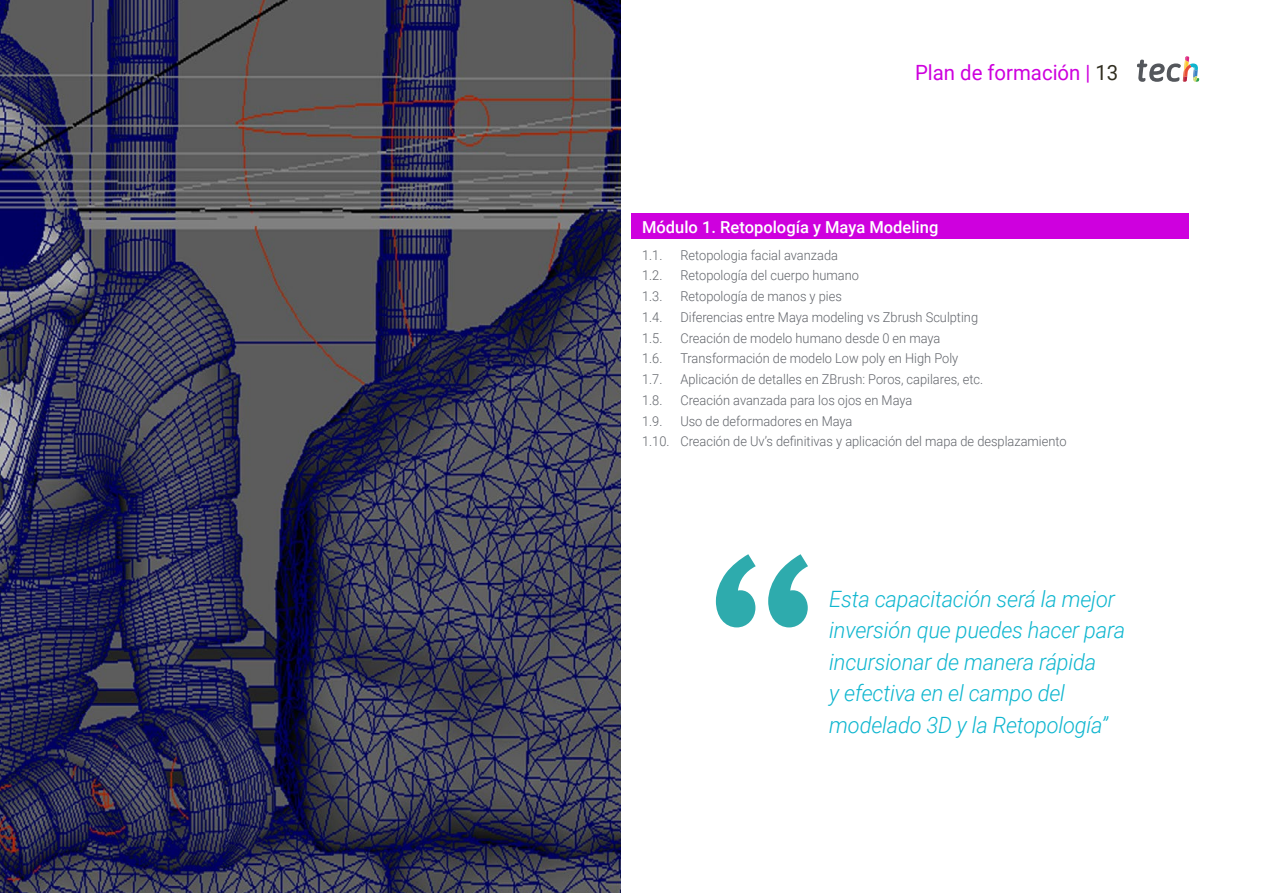
<style>
.page{position:relative;width:1263px;height:893px;background:#fff}
.page>*{position:absolute;margin:0;border:0;box-sizing:border-box;transform-origin:0 0}
.t1{font:italic 300 22.5px/31.5px "Roboto";letter-spacing:-.01em;color:#0fb6cf}
.t2{font:21px "Roboto";color:#ce00de}
.t3{font:500 16.5px "Roboto";color:#fff}
.t4{font:300 13.5px/20.7px "Roboto";color:#61646a;scale:.95 1}
.s1{color:#312e20}
</style>
<div class="page">
<img style="left:0;top:0;width:621px;height:893px">
<div style="left:631px;top:214px;width:557px;height:25px;background:#ce00de"></div>
<svg style="left:1137px;top:56px;width:62px;height:26px"></svg>
<svg style="left:716px;top:554px;width:92px;height:73px"></svg>
<h2 class="t2" style="left:915px;top:57px;width:205px">Plan de formación | <span class="s1">13</span></h2>
<p class="t3" style="left:642px;top:215px;width:298px">Módulo 1. Retopología y Maya Modeling</p>
<p class="t4" style="left:642px;top:244px;width:23px">1.1.</p>
<p class="t4" style="left:680px;top:244px;width:167px">Retopologia facial avanzada</p>
<p class="t4" style="left:642px;top:265px;width:23px">1.2.</p>
<p class="t4" style="left:680px;top:265px;width:189px">Retopología del cuerpo humano</p>
<p class="t4" style="left:642px;top:286px;width:23px">1.3.</p>
<p class="t4" style="left:680px;top:286px;width:172px">Retopología de manos y pies</p>
<p class="t4" style="left:642px;top:306px;width:23px">1.4.</p>
<p class="t4" style="left:680px;top:306px;width:315px">Diferencias entre Maya modeling vs Zbrush Sculpting</p>
<p class="t4" style="left:642px;top:327px;width:23px">1.5.</p>
<p class="t4" style="left:680px;top:327px;width:275px">Creación de modelo humano desde 0 en maya</p>
<p class="t4" style="left:642px;top:348px;width:23px">1.6.</p>
<p class="t4" style="left:680px;top:348px;width:294px">Transformación de modelo Low poly en High Poly</p>
<p class="t4" style="left:642px;top:369px;width:23px">1.7.</p>
<p class="t4" style="left:680px;top:369px;width:320px">Aplicación de detalles en ZBrush: Poros, capilares, etc.</p>
<p class="t4" style="left:642px;top:389px;width:23px">1.8.</p>
<p class="t4" style="left:680px;top:389px;width:246px">Creación avanzada para los ojos en Maya</p>
<p class="t4" style="left:642px;top:410px;width:23px">1.9.</p>
<p class="t4" style="left:642px;top:410px;width:448px;text-indent:38px">Uso de deformadores en Maya<br>1.10. Creación de Uv’s definitivas y aplicación del mapa de desplazamiento</p>
<h1 class="t1" style="left:829px;top:582px;width:297px">Esta capacitación será la mejor inversión que puedes hacer para incursionar de manera rápida<br>y efectiva en el campo del modelado 3D y la Retopología”</h1>
</div>
